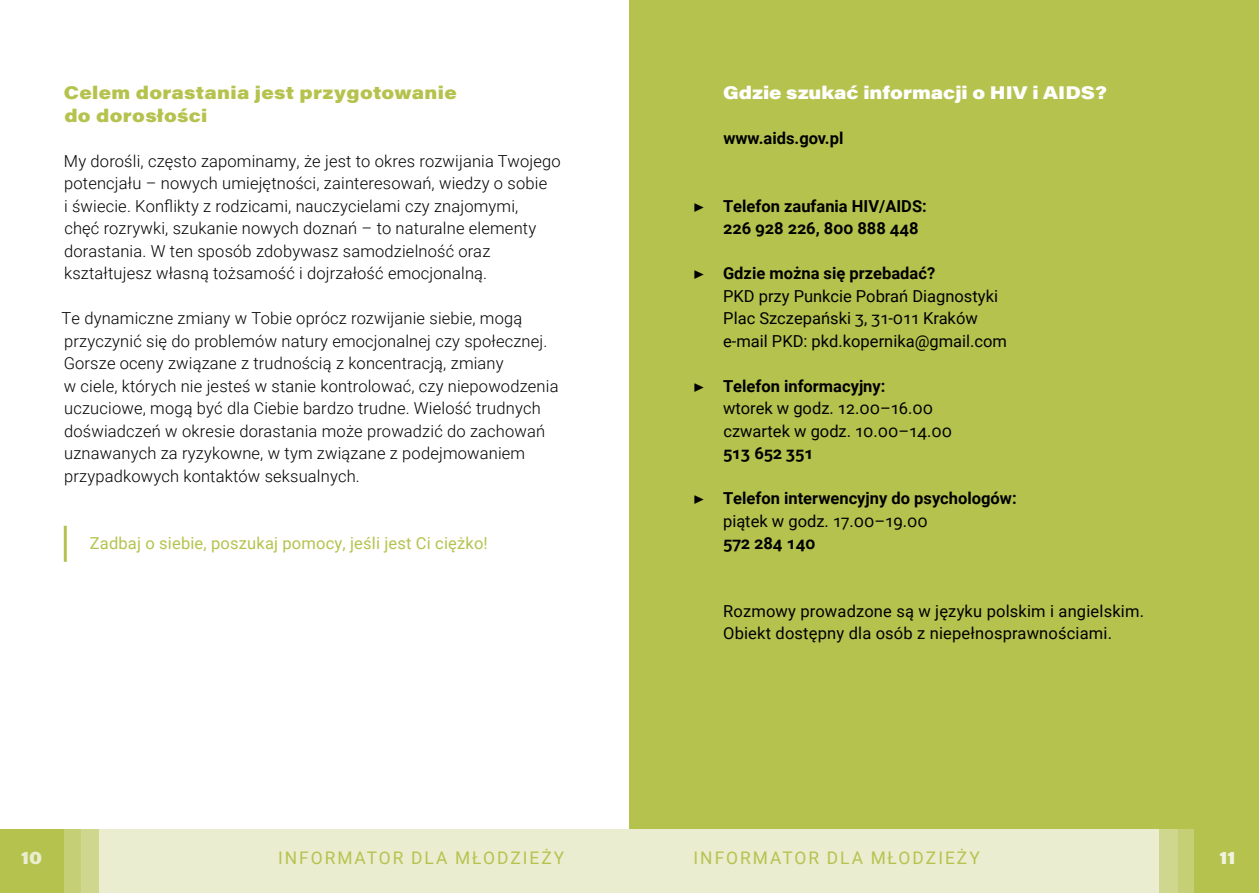
<style>
.page{position:relative;width:1259px;height:893px;background:#fff}
.page>*{position:absolute;margin:0;border:0;box-sizing:border-box;transform-origin:0 0}
.t1{font:900 18px/22.5px "Acumin Pro Wide";letter-spacing:.02em;color:#b5c34e}
.t2{font:900 18px "Acumin Pro Wide";color:#fff}
.t3{font:900 18px "Acumin Pro Wide";color:#eaedd0}
.t4{font:900 18px "Acumin Pro Wide";color:#f0f3df}
.t5{font:17.4px "Roboto";letter-spacing:.115em;color:#b5c34e}
.t6{font:300 16.5px/22.5px "Roboto";letter-spacing:.01em;color:#000}
.t7{font:16.5px/22.5px "Roboto";color:#000}
.t8{font:700 16.5px/22.5px "Roboto";color:#000}
.t9{font:16.5px "Roboto";letter-spacing:.01em;color:#b5c34e}
.s1{font-family:"Acumin Pro";font-size:15px}
.s2{font-family:"Acumin Pro";font-weight:700;font-size:15px}
.s3{font-weight:700}
.s4{font-weight:400}
</style>
<div class="page">
<div style="left:629px;top:0;width:630px;height:893px;background:#b5c34e"></div>
<hr style="left:64px;top:526px;width:3px;height:36px;background:#b5c34e">
<div style="left:0;top:829px;width:1259px;height:64px;background:#eaedd0"></div>
<div style="left:80px;top:829px;width:19px;height:64px;background:#cfd68d"></div>
<div style="left:1159px;top:829px;width:19px;height:64px;background:#cfd68d"></div>
<div style="left:64px;top:829px;width:16px;height:64px;background:#c5cf76"></div>
<div style="left:1178px;top:829px;width:16px;height:64px;background:#c5cf76"></div>
<div style="left:0;top:829px;width:64px;height:64px;background:#b5c34e"></div>
<div style="left:1194px;top:829px;width:65px;height:64px;background:#b5c34e"></div>
<p class="t1" style="left:64px;top:80px;width:394px">Celem dorastania jest przygotowanie do dorosłości</p>
<p class="t6" style="left:64px;top:149px;width:498px">My dorośli, często zapominamy, że jest to okres rozwijania Twojego potencjału – nowych umiejętności, zainteresowań, wiedzy o sobie<br>i świecie. Konflikty z rodzicami, nauczycielami czy znajomymi,<br>chęć rozrywki, szukanie nowych doznań – to naturalne elementy dorastania. W ten sposób zdobywasz samodzielność oraz kształtujesz własną tożsamość i dojrzałość emocjonalną.</p>
<p class="t6" style="left:61px;top:306px;width:498px">Te dynamiczne zmiany w Tobie oprócz rozwijanie siebie, mogą przyczynić się do problemów natury emocjonalnej czy społecznej.<br>Gorsze oceny związane z trudnością z koncentracją, zmiany<br>w ciele, których nie jesteś w stanie kontrolować, czy niepowodzenia uczuciowe, mogą być dla Ciebie bardzo trudne. Wielość trudnych doświadczeń w okresie dorastania może prowadzić do zachowań uznawanych za ryzykowne, w tym związane z podejmowaniem przypadkowych kontaktów seksualnych.</p>
<p class="t9" style="left:90px;top:532px;width:399px">Zadbaj o siebie, poszukaj pomocy, jeśli jest Ci ciężko!</p>
<p class="t2" style="left:723px;top:79px;width:385px">Gdzie szukać informacji o HIV i AIDS?</p>
<p class="t8" style="left:723px;top:126px;width:122px">www.aids.gov.pl</p>
<p class="t8" style="left:723px;top:194px;width:205px;text-indent:-29px"><span class="s1">▶</span> Telefon zaufania HIV/AIDS:<br>226 928 226, 800 888 448</p>
<p class="t7" style="left:723px;top:261px;width:285px;text-indent:-29px"><span class="s2">▶</span> <span class="s3">Gdzie można się przebadać?<br></span>PKD przy Punkcie Pobrań Diagnostyki Plac Szczepański 3, 31-011 Kraków e-mail PKD: pkd.kopernika@gmail.com</p>
<p class="t7" style="left:723px;top:374px;width:230px;text-indent:-29px"><span class="s2">▶</span> <span class="s3">Telefon informacyjny:<br></span>wtorek w godz. 12.00–16.00 czwartek w godz. 10.00–14.00</p>
<p class="t8" style="left:723px;top:441px;width:92px">513 652 351</p>
<p class="t8" style="left:723px;top:486px;width:295px;text-indent:-29px"><span class="s1">▶</span> Telefon interwencyjny do psychologów: <span class="s4">piątek w godz. 17.00–19.00</span></p>
<p class="t8" style="left:723px;top:531px;width:94px">572 284 140</p>
<p class="t7" style="left:723px;top:599px;width:422px">Rozmowy prowadzone są w języku polskim i angielskim.<br>Obiekt dostępny dla osób z niepełnosprawnościami.</p>
<p class="t3" style="left:21px;top:844px;width:23px">10</p>
<p class="t5" style="left:278px;top:846px;width:288px">INFORMATOR DLA MŁODZIEŻY</p>
<p class="t5" style="left:693px;top:846px;width:288px">INFORMATOR DLA MŁODZIEŻY</p>
<p class="t4" style="left:1219px;top:844px;width:18px">11</p>
</div>
